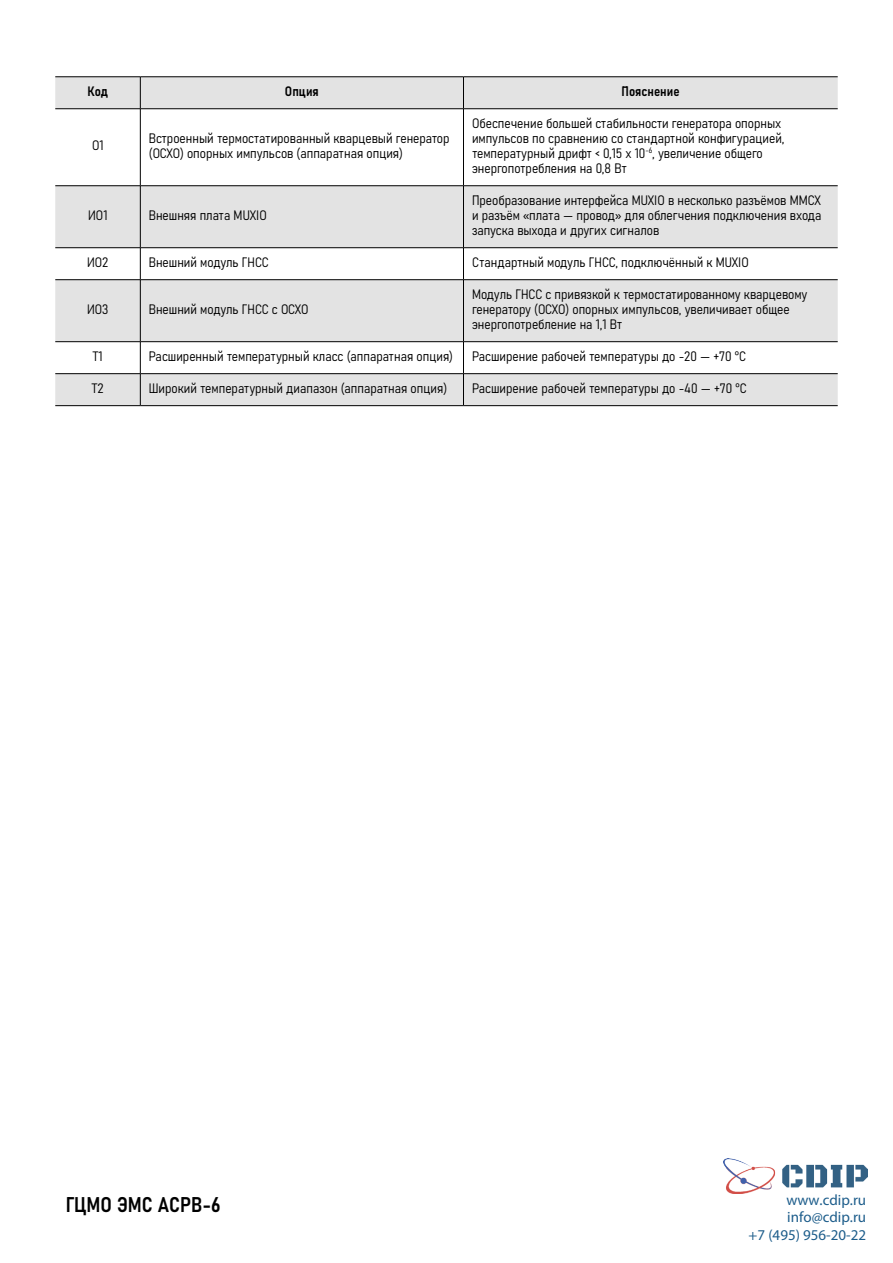
<style>
.page{position:relative;width:893px;height:1263px;background:#fff}
.page>*{position:absolute;margin:0;border:0;box-sizing:border-box;transform-origin:0 0}
.t1{font:21px "Bahnschrift";color:#000}
.t2{font:15px/17.4px "Myriad Pro";color:#1d5d8b;text-align:right}
.t3{font:13.5px/15px "Bahnschrift";color:#000}
</style>
<div class="page">
<div style="left:55px;top:78px;width:783px;height:30px;background:#e3e3e3"></div>
<svg style="left:55px;top:186px;width:783px;height:219px;fill:#e3e3e3"></svg>
<hr style="left:55px;top:405px;width:85px;height:1px;background:#000">
<hr style="left:140px;top:405px;width:323px;height:1px;background:#000">
<hr style="left:463px;top:405px;width:375px;height:1px;background:#000">
<hr style="left:140px;top:77px;width:1px;height:32px;background:#000">
<hr style="left:463px;top:77px;width:1px;height:32px;background:#000">
<hr style="left:55px;top:108px;width:85px;height:1px;background:#000">
<hr style="left:140px;top:108px;width:323px;height:1px;background:#000">
<hr style="left:140px;top:109px;width:1px;height:76px;background:#000">
<hr style="left:463px;top:108px;width:375px;height:1px;background:#000">
<hr style="left:463px;top:109px;width:1px;height:76px;background:#000">
<hr style="left:55px;top:185px;width:85px;height:1px;background:#000">
<hr style="left:140px;top:185px;width:323px;height:1px;background:#000">
<hr style="left:140px;top:186px;width:1px;height:61px;background:#000">
<hr style="left:463px;top:185px;width:375px;height:1px;background:#000">
<hr style="left:463px;top:186px;width:1px;height:61px;background:#000">
<hr style="left:55px;top:247px;width:85px;height:1px;background:#000">
<hr style="left:140px;top:247px;width:323px;height:1px;background:#000">
<hr style="left:140px;top:248px;width:1px;height:31px;background:#000">
<hr style="left:463px;top:247px;width:375px;height:1px;background:#000">
<hr style="left:463px;top:248px;width:1px;height:31px;background:#000">
<hr style="left:55px;top:279px;width:85px;height:1px;background:#000">
<hr style="left:140px;top:279px;width:323px;height:1px;background:#000">
<hr style="left:140px;top:280px;width:1px;height:61px;background:#000">
<hr style="left:463px;top:279px;width:375px;height:1px;background:#000">
<hr style="left:463px;top:280px;width:1px;height:61px;background:#000">
<hr style="left:55px;top:341px;width:85px;height:1px;background:#000">
<hr style="left:140px;top:341px;width:323px;height:1px;background:#000">
<hr style="left:140px;top:342px;width:1px;height:31px;background:#000">
<hr style="left:463px;top:341px;width:375px;height:1px;background:#000">
<hr style="left:463px;top:342px;width:1px;height:31px;background:#000">
<hr style="left:55px;top:373px;width:85px;height:1px;background:#000">
<hr style="left:140px;top:373px;width:323px;height:1px;background:#000">
<hr style="left:140px;top:374px;width:1px;height:31px;background:#000">
<hr style="left:463px;top:373px;width:375px;height:1px;background:#000">
<hr style="left:463px;top:374px;width:1px;height:31px;background:#000">
<hr style="left:55px;top:77px;width:85px;height:1px;background:#000">
<hr style="left:140px;top:77px;width:323px;height:1px;background:#000">
<hr style="left:463px;top:77px;width:375px;height:1px;background:#000">
<img style="left:723px;top:1158px;width:144px;height:36px">
<p class="t3" style="left:88px;top:83px;width:22px">Код</p>
<p class="t3" style="left:285px;top:83px;width:35px">Опция</p>
<p class="t3" style="left:621px;top:83px;width:60px">Пояснение</p>
<p class="t3" style="left:92px;top:137px;width:13px">О1</p>
<p class="t3" style="left:149px;top:130px;width:302px">Встроенный термостатированный кварцевый генератор (OCXO) опорных импульсов (аппаратная опция)</p>
<p class="t3" style="left:88px;top:207px;width:21px">ИО1</p>
<p class="t3" style="left:149px;top:207px;width:119px">Внешняя плата MUXIO</p>
<p class="t3" style="left:472px;top:115px;width:314px">Обеспечение большей стабильности генератора опорных импульсов по сравнению со стандартной конфигурацией, температурный дрифт &lt; 0,15 x 10<sup>-6</sup>, увеличение общего энергопотребления на 0,8 Вт</p>
<p class="t3" style="left:472px;top:192px;width:351px;text-align:justify">Преобразование интерфейса MUXIO в несколько разъёмов MMCX и разъём «плата — провод» для облегчения подключения входа запуска выхода и других сигналов</p>
<p class="t3" style="left:87px;top:254px;width:23px">ИО2</p>
<p class="t3" style="left:149px;top:254px;width:121px">Внешний модуль ГНСС</p>
<p class="t3" style="left:472px;top:254px;width:278px">Стандартный модуль ГНСС, подключённый к MUXIO</p>
<p class="t3" style="left:87px;top:301px;width:23px">ИО3</p>
<p class="t3" style="left:149px;top:301px;width:161px">Внешний модуль ГНСС с ОСХО</p>
<p class="t3" style="left:472px;top:286px;width:337px">Модуль ГНСС с привязкой к термостатированному кварцевому генератору (OCXO) опорных импульсов, увеличивает общее энергопотребление на 1,1 Вт</p>
<p class="t3" style="left:93px;top:348px;width:11px">Т1</p>
<p class="t3" style="left:149px;top:348px;width:306px">Расширенный температурный класс (аппаратная опция)</p>
<p class="t3" style="left:472px;top:348px;width:276px">Расширение рабочей температуры до -20 — +70 °C</p>
<p class="t3" style="left:92px;top:380px;width:13px">Т2</p>
<p class="t3" style="left:149px;top:380px;width:300px">Широкий температурный диапазон (аппаратная опция)</p>
<p class="t3" style="left:472px;top:380px;width:276px">Расширение рабочей температуры до -40 — +70 °C</p>
<h1 class="t1" style="left:66px;top:1189px;width:156px">ГЦМО ЭМС АСРВ-6</h1>
<p class="t2" style="left:749px;top:1191px;width:119px">www.cdip.ru info@cdip.ru<br>+7 (495) 956-20-22</p>
</div>
